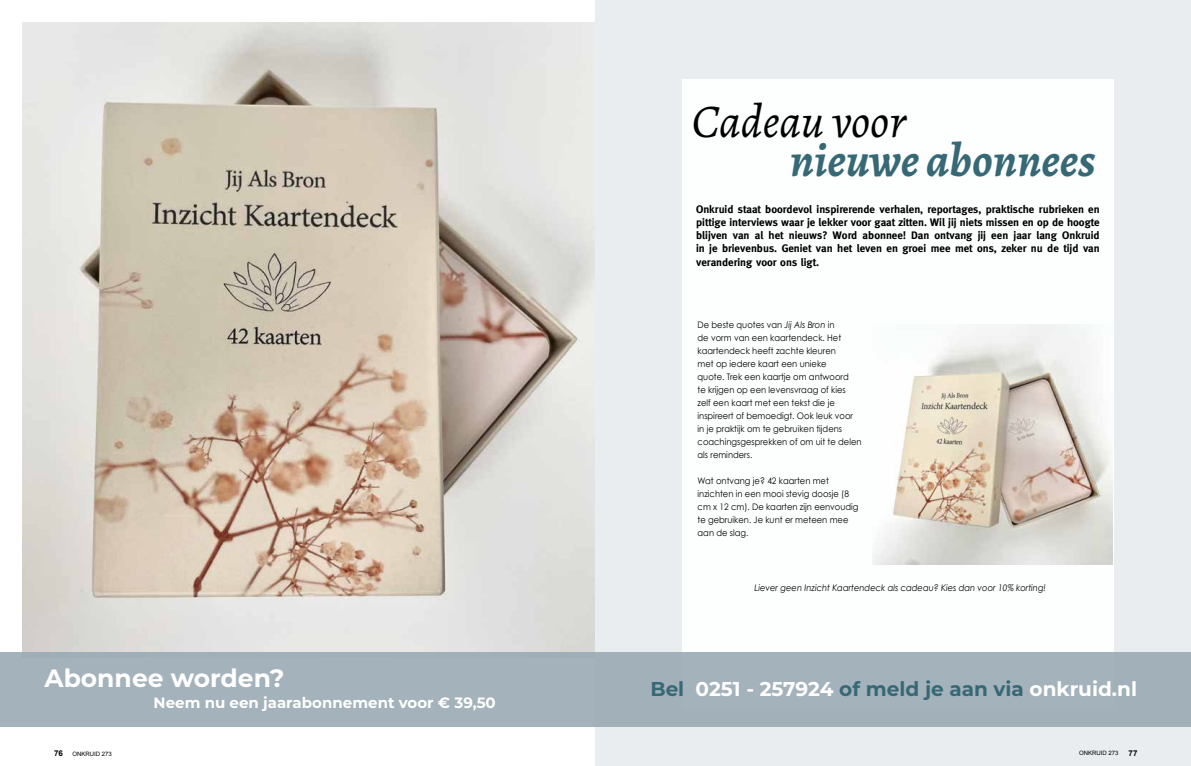
<style>
.page{position:relative;width:1191px;height:766px;background:#fff}
.page>*{position:absolute;margin:0;border:0;box-sizing:border-box;transform-origin:0 0}
.t1{font:italic 700 47px "Alegreya";color:#376875}
.t2{font:italic 47px "Alegreya";color:#000}
.t3{font:700 25px "Montserrat";color:#fff}
.t4{font:700 20px "Montserrat";color:#fff}
.t5{font:700 15px "Montserrat";color:#fff}
.t6{font:700 11px/13.2px "Meta";color:#000;text-align:justify}
.t7{font:9px/13px "Century Gothic";color:#000;scale:.93 1}
.t8{font:italic 9px "Century Gothic";color:#000;scale:.93 1}
.t9{font:700 8px "Arial";color:#000}
.t10{font:6px "Arial";color:#000}
.s1{font-style:italic}
.s2{color:#376875}
.s3{font-weight:700;font-size:8px}
</style>
<div class="page">
<img style="left:23px;top:23px;width:571px;height:629px">
<div style="left:595px;top:0;width:596px;height:765px;background:#eaedef"></div>
<div style="left:682px;top:79px;width:431px;height:629px;background:#fff"></div>
<div style="left:0;top:652px;width:1191px;height:74px;background:#a4b2bb"></div>
<img style="left:872px;top:324px;width:240px;height:240px">
<h1 class="t2" style="left:692px;top:90px;width:215px">Cadeau voor</h1>
<h1 class="t1" style="left:790px;top:126px;width:307px">nieuwe abonnees</h1>
<p class="t6" style="left:696px;top:202px;width:405px">Onkruid staat boordevol inspirerende verhalen, reportages, praktische rubrieken en pittige interviews waar je lekker voor gaat zitten. Wil jij niets missen en op de hoogte blijven van al het nieuws? Word abonnee! Dan ontvang jij een jaar lang Onkruid in je brievenbus. Geniet van het leven en groei mee met ons, zeker nu de tijd van verandering voor ons ligt.</p>
<p class="t7" style="left:697px;top:318px;width:178px">De beste quotes van <span class="s1">Jij Als Bron</span> in<br>de vorm van een kaartendeck. Het kaartendeck heeft zachte kleuren<br>met op iedere kaart een unieke<br>quote. Trek een kaartje om antwoord<br>te krijgen op een levensvraag of kies<br>zelf een kaart met een tekst die je inspireert of bemoedigt. Ook leuk voor in je praktijk om te gebruiken tijdens coachingsgesprekken of om uit te delen als reminders.</p>
<p class="t7" style="left:697px;top:474px;width:175px">Wat ontvang je? 42 kaarten met inzichten in een mooi stevig doosje (8 cm x 12 cm). De kaarten zijn eenvoudig te gebruiken. Je kunt er meteen mee aan de slag.</p>
<h2 class="t3" style="left:45px;top:659px;width:242px">Abonnee worden?</h2>
<h3 class="t5" style="left:154px;top:691px;width:344px">Neem nu een jaarabonnement voor € 39,50</h3>
<p class="t8" style="left:754px;top:582px;width:315px">Liever geen Inzicht Kaartendeck als cadeau? Kies dan voor 10% korting!</p>
<h3 class="t4" style="left:650px;top:674px;width:488px"><span class="s2">Bel</span> 0251 - 257924 <span class="s2">of meld je aan via</span> onkruid.nl</h3>
<p class="t10" style="left:54px;top:750px;width:59px"><span class="s3">76</span> ONKRUID 273</p>
<p class="t10" style="left:1079px;top:749px;width:41px">ONKRUID 273</p>
<p class="t9" style="left:1128px;top:747px;width:10px">77</p>
</div>
